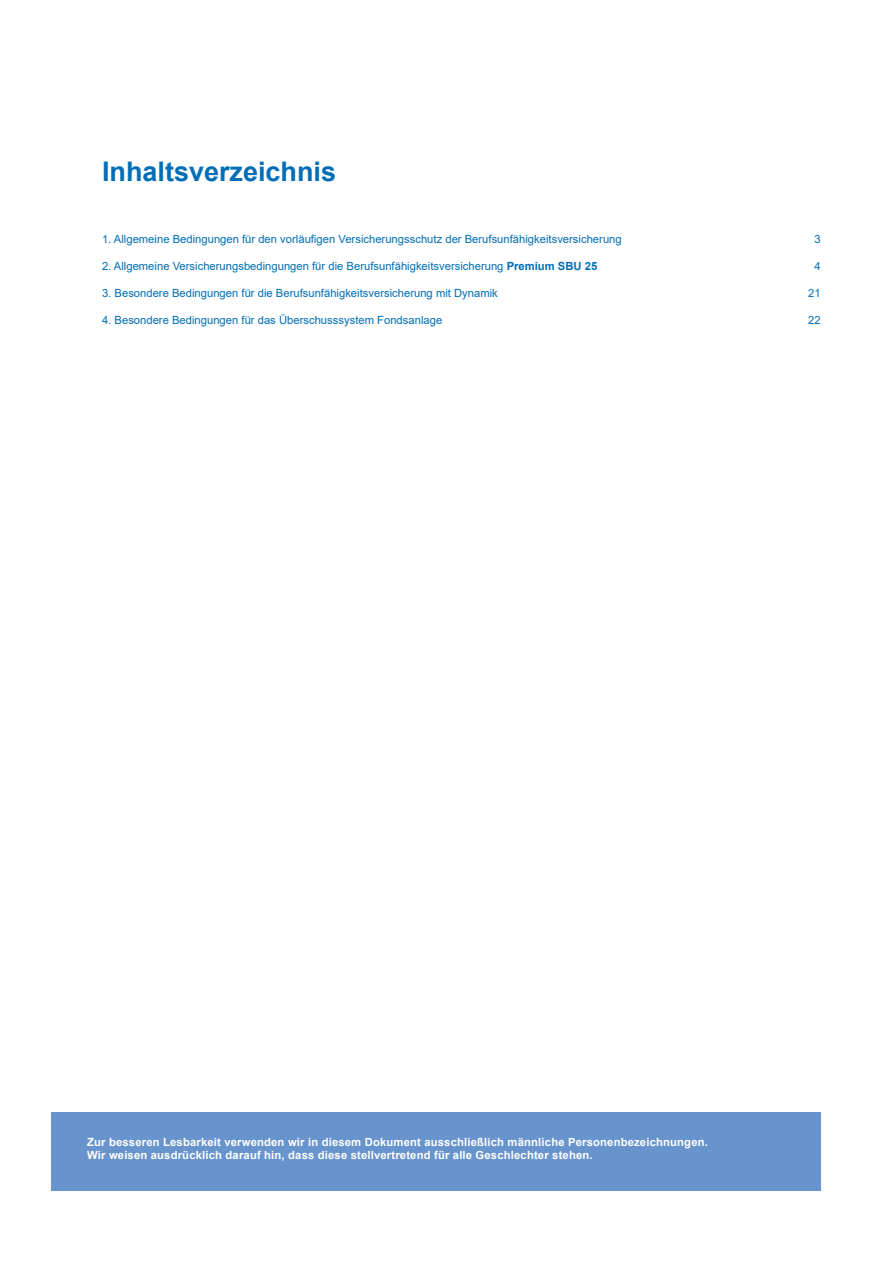
<style>
.page{position:relative;width:893px;height:1263px;background:#fff}
.page>*{position:absolute;margin:0;border:0;box-sizing:border-box;transform-origin:0 0}
.t1{font:700 27px "Arial";color:#006eb7}
.t2{font:11.25px "Arial";color:#006eb7}
.t3{font:700 11.25px/13.5px "Arial";letter-spacing:.015em;color:#fff}
.s1{font-weight:700}
</style>
<div class="page">
<div style="left:51px;top:1112px;width:770px;height:79px;background:#6894ce"></div>
<h1 class="t1" style="left:102px;top:153px;width:236px">Inhaltsverzeichnis</h1>
<p class="t2" style="left:102px;top:231px;width:521px">1. Allgemeine Bedingungen für den vorläufigen Versicherungsschutz der Berufsunfähigkeitsversicherung</p>
<p class="t2" style="left:814px;top:231px;width:8px">3</p>
<p class="t2" style="left:102px;top:258px;width:497px">2. Allgemeine Versicherungsbedingungen für die Berufsunfähigkeitsversicherung <span class="s1">Premium SBU 25</span></p>
<p class="t2" style="left:814px;top:258px;width:8px">4</p>
<p class="t2" style="left:102px;top:285px;width:397px">3. Besondere Bedingungen für die Berufsunfähigkeitsversicherung mit Dynamik</p>
<p class="t2" style="left:808px;top:285px;width:14px">21</p>
<p class="t2" style="left:102px;top:312px;width:342px">4. Besondere Bedingungen für das Überschusssystem Fondsanlage</p>
<p class="t2" style="left:808px;top:312px;width:14px">22</p>
<p class="t3" style="left:87px;top:1135px;width:622px">Zur besseren Lesbarkeit verwenden wir in diesem Dokument ausschließlich männliche Personenbezeichnungen.<br>Wir weisen ausdrücklich darauf hin, dass diese stellvertretend für alle Geschlechter stehen.</p>
</div>
